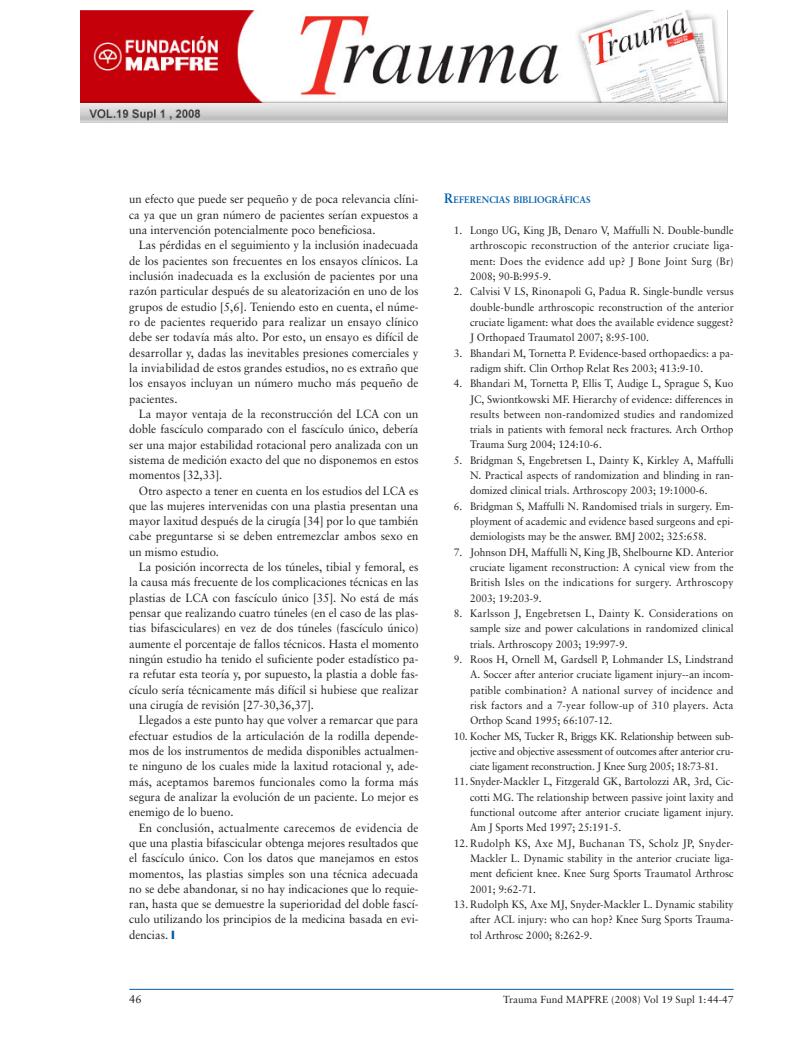
<style>
.page{position:relative;width:808px;height:1053px;background:#fff}
.page>*{position:absolute;margin:0;border:0;box-sizing:border-box;transform-origin:0 0}
.t1{font:11.88px/15.2px "Sabon";color:#231f20;text-align:justify;scale:.95 1}
.t2{font:11.38px "Sabon";color:#231f20}
.t3{font:10.75px/15.2px "Sabon";color:#231f20;text-align:justify;scale:.95 1}
.t4{font:10.25px "Sabon";color:#231f20}
.t5{font:700 9.5px "Sabon";color:#015dab;scale:.95 1}
.s1{color:#015dab}
.s2{font-size:13.62px}
.s3{font-size:9.62px}
</style>
<div class="page">
<hr style="left:129px;top:988px;width:605px;height:1px;background:#015dab">
<img style="left:81px;top:10px;width:646px;height:112px">
<p class="t1" style="left:129px;top:193px;width:306px">un efecto que puede ser pequeño y de poca relevancia clíni&shy;ca ya que un gran número de pacientes serían expuestos a una intervención potencialmente poco beneficiosa.</p>
<p class="t1" style="left:129px;top:238px;width:306px;text-indent:10px">Las pérdidas en el seguimiento y la inclusión inadecuada de los pacientes son frecuentes en los ensayos clínicos. La inclusión inadecuada es la exclusión de pacientes por una razón particular después de su aleatorización en uno de los grupos de estudio [5,6]. Teniendo esto en cuenta, el núme&shy;ro de pacientes requerido para realizar un ensayo clínico debe ser todavía más alto. Por esto, un ensayo es difícil de desarrollar y, dadas las inevitables presiones comerciales y la inviabilidad de estos grandes estudios, no es extraño que los ensayos incluyan un número mucho más pequeño de pacientes.</p>
<p class="t1" style="left:129px;top:407px;width:306px;text-indent:10px">La mayor ventaja de la reconstrucción del LCA con un doble fascículo comparado con el fascículo único, debería ser una major estabilidad rotacional pero analizada con un sistema de medición exacto del que no disponemos en estos momentos [32,33].</p>
<p class="t1" style="left:129px;top:483px;width:306px;text-indent:10px">Otro aspecto a tener en cuenta en los estudios del LCA es que las mujeres intervenidas con una plastia presentan una mayor laxitud después de la cirugía [34] por lo que también cabe preguntarse si se deben entremezclar ambos sexo en un mismo estudio.</p>
<p class="t1" style="left:129px;top:560px;width:306px;text-indent:10px">La posición incorrecta de los túneles, tibial y femoral, es la causa más frecuente de los complicaciones técnicas en las plastias de LCA con fascículo único [35]. No está de más pensar que realizando cuatro túneles (en el caso de las plas&shy;tias bifasciculares) en vez de dos túneles (fascículo único) aumente el porcentaje de fallos técnicos. Hasta el momento ningún estudio ha tenido el suficiente poder estadístico pa&shy;ra refutar esta teoría y, por supuesto, la plastia a doble fas&shy;cículo sería técnicamente más difícil si hubiese que realizar una cirugía de revisión [27-30,36,37].</p>
<p class="t1" style="left:129px;top:713px;width:306px;text-indent:10px">Llegados a este punto hay que volver a remarcar que para efectuar estudios de la articulación de la rodilla depende&shy;mos de los instrumentos de medida disponibles actualmen&shy;te ninguno de los cuales mide la laxitud rotacional y, ade&shy;más, aceptamos baremos funcionales como la forma más segura de analizar la evolución de un paciente. Lo mejor es enemigo de lo bueno.</p>
<p class="t1" style="left:129px;top:820px;width:306px;text-indent:10px">En conclusión, actualmente carecemos de evidencia de que una plastia bifascicular obtenga mejores resultados que el fascículo único. Con los datos que manejamos en estos momentos, las plastias simples son una técnica adecuada no se debe abandonar, si no hay indicaciones que lo requie&shy;ran, hasta que se demuestre la superioridad del doble fascí&shy;culo utilizando los principios de la medicina basada en evi&shy;dencias. <span class="s1">❙</span></p>
<p class="t5" style="left:444px;top:196px;width:155px"><span class="s2">R</span>EFERENCIAS BIBLIOGR<span class="s3">Á</span>FICAS</p>
<p class="t3" style="left:470px;top:223px;width:279px;text-indent:-16px">1. Longo UG, King JB, Denaro V, Maffulli N. Double-bundle arthroscopic reconstruction of the anterior cruciate liga&shy;ment: Does the evidence add up? J Bone Joint Surg (Br)<br>2008; 90-B:995-9.</p>
<p class="t3" style="left:470px;top:285px;width:279px;text-indent:-16px">2. Calvisi V LS, Rinonapoli G, Padua R. Single-bundle versus double-bundle arthroscopic reconstruction of the anterior cruciate ligament: what does the available evidence suggest?<br>J Orthopaed Traumatol 2007; 8:95-100.</p>
<p class="t3" style="left:470px;top:346px;width:279px;text-indent:-16px">3. Bhandari M, Tornetta P. Evidence-based orthopaedics: a pa&shy;radigm shift. Clin Orthop Relat Res 2003; 413:9-10.</p>
<p class="t3" style="left:470px;top:377px;width:279px;text-indent:-16px">4. Bhandari M, Tornetta P, Ellis T, Audige L, Sprague S, Kuo JC, Swiontkowski MF. Hierarchy of evidence: differences in results between non-randomized studies and randomized trials in patients with femoral neck fractures. Arch Orthop Trauma Surg 2004; 124:10-6.</p>
<p class="t3" style="left:470px;top:453px;width:279px;text-indent:-16px">5. Bridgman S, Engebretsen L, Dainty K, Kirkley A, Maffulli N. Practical aspects of randomization and blinding in ran&shy;domized clinical trials. Arthroscopy 2003; 19:1000-6.</p>
<p class="t3" style="left:470px;top:499px;width:279px;text-indent:-16px">6. Bridgman S, Maffulli N. Randomised trials in surgery. Em&shy;ployment of academic and evidence based surgeons and epi&shy;demiologists may be the answer. BMJ 2002; 325:658.</p>
<p class="t3" style="left:470px;top:545px;width:279px;text-indent:-16px">7. Johnson DH, Maffulli N, King JB, Shelbourne KD. Anterior cruciate ligament reconstruction: A cynical view from the British Isles on the indications for surgery. Arthroscopy 2003; 19:203-9.</p>
<p class="t3" style="left:470px;top:606px;width:279px;text-indent:-16px">8. Karlsson J, Engebretsen L, Dainty K. Considerations on sample size and power calculations in randomized clinical trials. Arthroscopy 2003; 19:997-9.</p>
<p class="t3" style="left:470px;top:652px;width:279px;text-indent:-16px">9. Roos H, Ornell M, Gardsell P, Lohmander LS, Lindstrand A. Soccer after anterior cruciate ligament injury--an incom&shy;patible combination? A national survey of incidence and risk factors and a 7-year follow-up of 310 players. Acta Orthop Scand 1995; 66:107-12.</p>
<p class="t3" style="left:470px;top:729px;width:279px;text-indent:-16px">10. Kocher MS, Tucker R, Briggs KK. Relationship between sub&shy;jective and objective assessment of outcomes after anterior cru&shy;ciate ligament reconstruction. J Knee Surg 2005; 18:73-81.</p>
<p class="t3" style="left:470px;top:774px;width:279px;text-indent:-16px">11. Snyder-Mackler L, Fitzgerald GK, Bartolozzi AR, 3rd, Cic&shy;cotti MG. The relationship between passive joint laxity and functional outcome after anterior cruciate ligament injury.<br>Am J Sports Med 1997; 25:191-5.</p>
<p class="t3" style="left:470px;top:836px;width:279px;text-indent:-16px">12. Rudolph KS, Axe MJ, Buchanan TS, Scholz JP, Snyder-Mackler L. Dynamic stability in the anterior cruciate liga&shy;ment deficient knee. Knee Surg Sports Traumatol Arthrosc 2001; 9:62-71.</p>
<p class="t3" style="left:470px;top:897px;width:279px;text-indent:-16px">13. Rudolph KS, Axe MJ, Snyder-Mackler L. Dynamic stability after ACL injury: who can hop? Knee Surg Sports Trauma&shy;tol Arthrosc 2000; 8:262-9.</p>
<p class="t2" style="left:129px;top:994px;width:14px">46</p>
<p class="t4" style="left:503px;top:995px;width:232px">Trauma Fund MAPFRE (2008) Vol 19 Supl 1:44-47</p>
</div>
